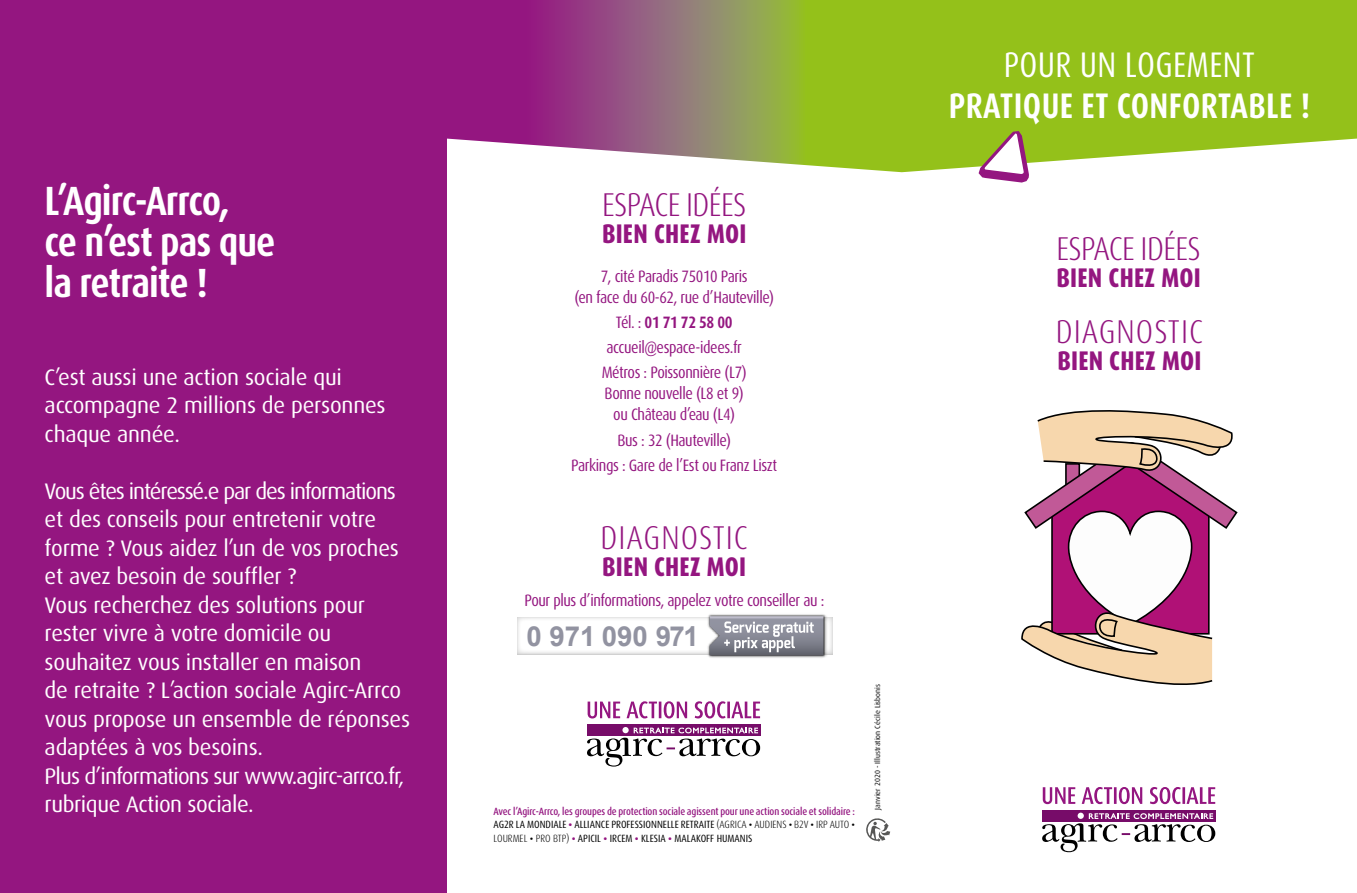
<style>
.page{position:relative;width:1357px;height:893px;background:#fff}
.page>*{position:absolute;margin:0;border:0;box-sizing:border-box;transform-origin:0 0}
.t1{font:700 condensed 40.8px/40.8px "Dax OT";letter-spacing:-.025em;color:#fff}
.t2{font:700 condensed 35.55px "Dax OT";letter-spacing:.01em;color:#fff;scale:.95 1}
.t3{font:condensed 35.55px "Dax OT";letter-spacing:.01em;color:#fff;scale:.95 1}
.t4{font:300 condensed 33px "Dax OT";letter-spacing:-.005em;color:#941680}
.t5{font:300 condensed 33px "Dax OT";letter-spacing:.03em;color:#941680}
.t6{font:700 27.6px "Arial";color:#9293a1}
.t7{font:800 condensed 27px "Dax OT";letter-spacing:.01em;color:#941680;scale:.95 1}
.t8{font:22.5px/28.5px "Dax";letter-spacing:-.01em;color:#fff}
.t9{font:condensed 16.5px/25.2px "Dax OT";letter-spacing:-.025em;color:#941680;text-align:center}
.t10{font:500 condensed 10.5px/13.5px "Dax OT";letter-spacing:-.01em;color:#941680;text-align:justify}
.t11{font:7.5px "Dax";color:#000}
.s1{font-weight:700}
.s2{font-weight:400;color:#000}
.s3{font-weight:300;color:#000}
.s4{color:#000}
</style>
<div class="page">
<svg style="left:446px;top:0;width:910px;height:172px;background:#9ea34f"></svg>
<div style="left:0;top:0;width:446px;height:893px;background:#941680"></div>
<svg style="left:866px;top:818px;width:24px;height:24px"></svg>
<div style="left:1042px;top:810px;width:173px;height:12px;background:#770c69"></div>
<svg style="left:1042px;top:813px;width:173px;height:39px"></svg>
<svg style="left:1042px;top:787px;width:173px;height:17px"></svg>
<div style="left:587px;top:724px;width:173px;height:12px;background:#770c69"></div>
<svg style="left:587px;top:727px;width:173px;height:40px"></svg>
<svg style="left:587px;top:701px;width:173px;height:17px"></svg>
<svg style="left:971px;top:127px;width:59px;height:56px"></svg>
<svg style="left:1021px;top:410px;width:216px;height:275px"></svg>
<svg style="left:517px;top:617px;width:315px;height:37px"></svg>
<img style="left:706px;top:614px;width:121px;height:44px">
<svg style="left:709px;top:616px;width:114px;height:39px;background:#9c9da7"></svg>
<h1 class="t1" style="left:45px;top:181px;width:232px">L’Agirc-Arrco,<br>ce n’est pas que la retraite !</h1>
<p class="t8" style="left:45px;top:363px;width:342px">C’est aussi une action sociale qui accompagne 2 millions de personnes chaque année.</p>
<p class="t8" style="left:45px;top:477px;width:367px">Vous êtes intéressé.e par des informations et des conseils pour entretenir votre forme ? Vous aidez l’un de vos proches et avez besoin de souffler ?<br>Vous recherchez des solutions pour rester vivre à votre domicile ou souhaitez vous installer en maison<br>de retraite ? L’action sociale Agirc-Arrco vous propose un ensemble de réponses adaptées à vos besoins.<br>Plus d’informations sur www.agirc-arrco.fr, rubrique Action sociale.</p>
<h3 class="t4" style="left:602px;top:184px;width:146px">ESPACE IDÉES</h3>
<p class="t7" style="left:602px;top:217px;width:153px">BIEN CHEZ MOI</p>
<p class="t9" style="left:574px;top:265px;width:201px;line-height:21px">7, cité Paradis 75010 Paris<br>(en face du 60-62, rue d’Hauteville)</p>
<p class="t9" style="left:601px;top:310px;width:147px">Tél. : <span class="s1">01 71 72 58 00 </span>accueil@espace-idees.fr<br>Métros : Poissonnière (L7)</p>
<p class="t9" style="left:604px;top:383px;width:141px;line-height:21px">Bonne nouvelle (L8 et 9) ou Château d’eau (L4)</p>
<p class="t9" style="left:571px;top:427px;width:207px">Bus : 32 (Hauteville)<br>Parkings : Gare de l’Est ou Franz Liszt</p>
<h3 class="t5" style="left:600px;top:516px;width:149px">DIAGNOSTIC</h3>
<p class="t7" style="left:602px;top:549px;width:153px">BIEN CHEZ MOI</p>
<p class="t9" style="left:524px;top:588px;width:301px">Pour plus d’informations, appelez votre conseiller au :</p>
<p class="t6" style="left:526px;top:618px;width:174px">0 971 090 971</p>
<p class="t10" style="left:493px;top:805px;width:363px">Avec l’Agirc-Arrco, les groupes de protection sociale agissent pour une action sociale et solidaire :<br><span class="s2">AG2R LA MONDIALE</span> <span class="s1">•</span> <span class="s2">ALLIANCE PROFESSIONNELLE RETRAITE</span> <span class="s3">(AGRICA</span> <span class="s4">•</span> <span class="s3">AUDIENS</span> <span class="s4">•</span> <span class="s3">B2V</span> <span class="s4">•</span> <span class="s3">IRP AUTO</span> <span class="s4">• </span><span class="s3">LOURMEL</span> <span class="s4">•</span> <span class="s3">PRO BTP)</span> <span class="s1">•</span> <span class="s2">APICIL</span> <span class="s1">•</span> <span class="s2">IRCEM</span> <span class="s1">•</span> <span class="s2">KLESIA</span> <span class="s1">•</span> <span class="s2">MALAKOFF HUMANIS</span></p>
<p class="t11" style="left:873px;top:810px;width:127px;rotate:-90deg">Janvier 2020 - Illustration Cécile Lisbonis</p>
<h2 class="t3" style="left:1003px;top:42px;width:266px">POUR UN LOGEMENT</h2>
<h2 class="t2" style="left:948px;top:83px;width:382px">PRATIQUE ET CONFORTABLE !</h2>
<h3 class="t4" style="left:1056px;top:227px;width:146px">ESPACE IDÉES</h3>
<p class="t7" style="left:1056px;top:260px;width:153px">BIEN CHEZ MOI</p>
<h3 class="t5" style="left:1055px;top:311px;width:149px">DIAGNOSTIC</h3>
<p class="t7" style="left:1057px;top:344px;width:153px">BIEN CHEZ MOI</p>
</div>
